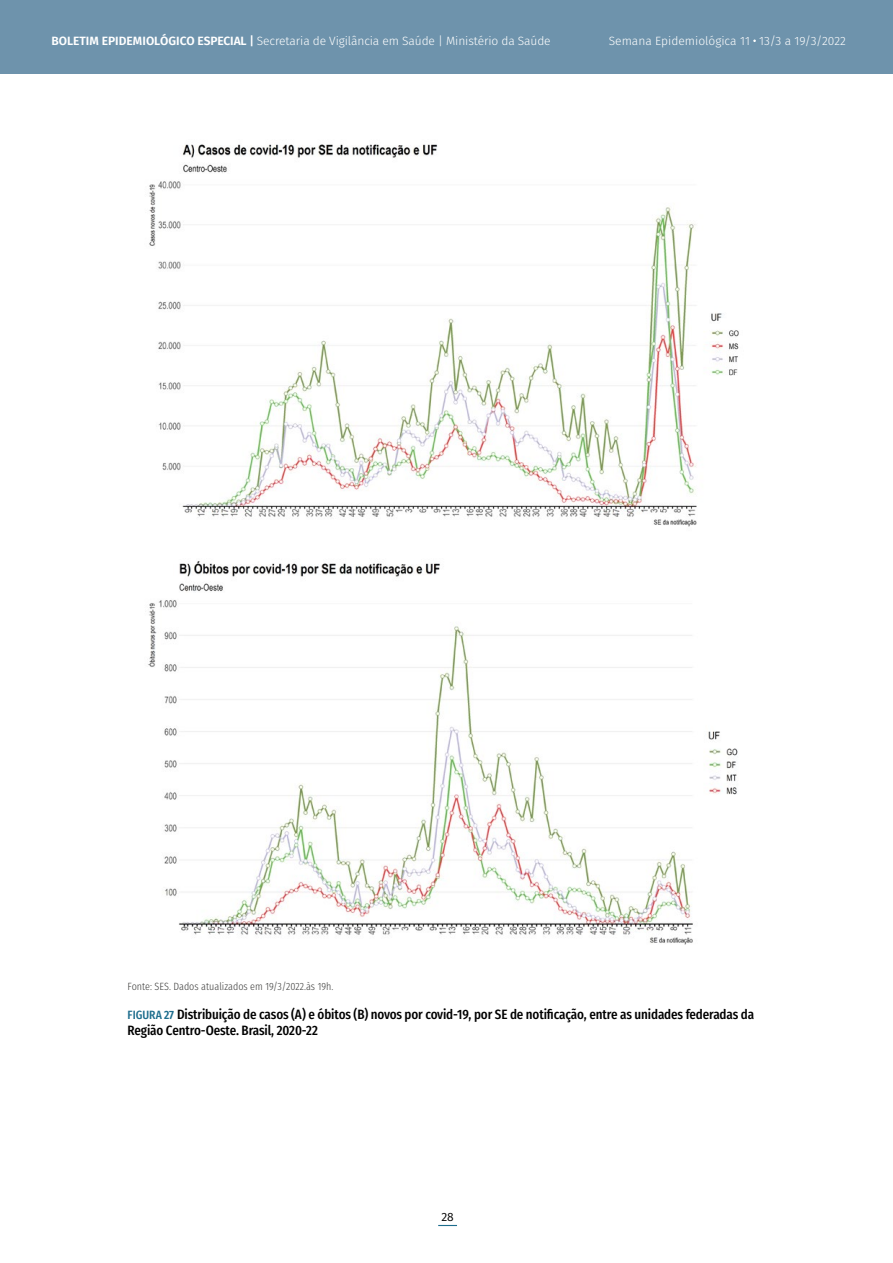
<style>
.page{position:relative;width:893px;height:1263px;background:#fff}
.page>*{position:absolute;margin:0;border:0;box-sizing:border-box;transform-origin:0 0}
.t1{font:500 13.5px/16.5px "Fira Sans Condensed";letter-spacing:-.01em;color:#000}
.t2{font:300 12px "Fira Sans";letter-spacing:-.01em;color:#fff}
.t3{font:12px "Fira Sans";color:#000}
.t4{font:300 10.5px "Fira Sans Condensed";color:#3c3c3b}
.s1{font-weight:600}
.s2{font-weight:500}
.s3{font-size:12px;color:#1d6d8d}
.s4{font-weight:600;font-size:12px;color:#1d6d8d}
</style>
<div class="page">
<div style="left:0;top:0;width:893px;height:74px;background:#6e93ac"></div>
<svg style="left:438px;top:1225px;width:19px;height:1px"></svg>
<img style="left:149px;top:144px;width:590px;height:383px">
<img style="left:148px;top:561px;width:590px;height:384px">
<p class="t2" style="left:51px;top:33px;width:501px"><span class="s1">BOLETIM EPIDEMIOLÓGICO ESPECIAL</span> <span class="s2">|</span> Secretaria de Vigilância em Saúde | Ministério da Saúde</p>
<p class="t2" style="left:609px;top:32px;width:239px">Semana Epidemiológica 11 13/3 a 19/3/2022</p>
<p class="t4" style="left:128px;top:977px;width:207px">Fonte: SES. Dados atualizados em 19/3/2022.às 19h.</p>
<p class="t1" style="left:128px;top:1004px;width:628px"><span class="s3">FIGURA</span> <span class="s4">27</span> Distribuição de casos (A) e óbitos (B) novos por covid-19, por SE de notificação, entre as unidades federadas da<br>Região Centro-Oeste. Brasil, 2020-22</p>
<p class="t3" style="left:441px;top:1208px;width:14px">28</p>
</div>
